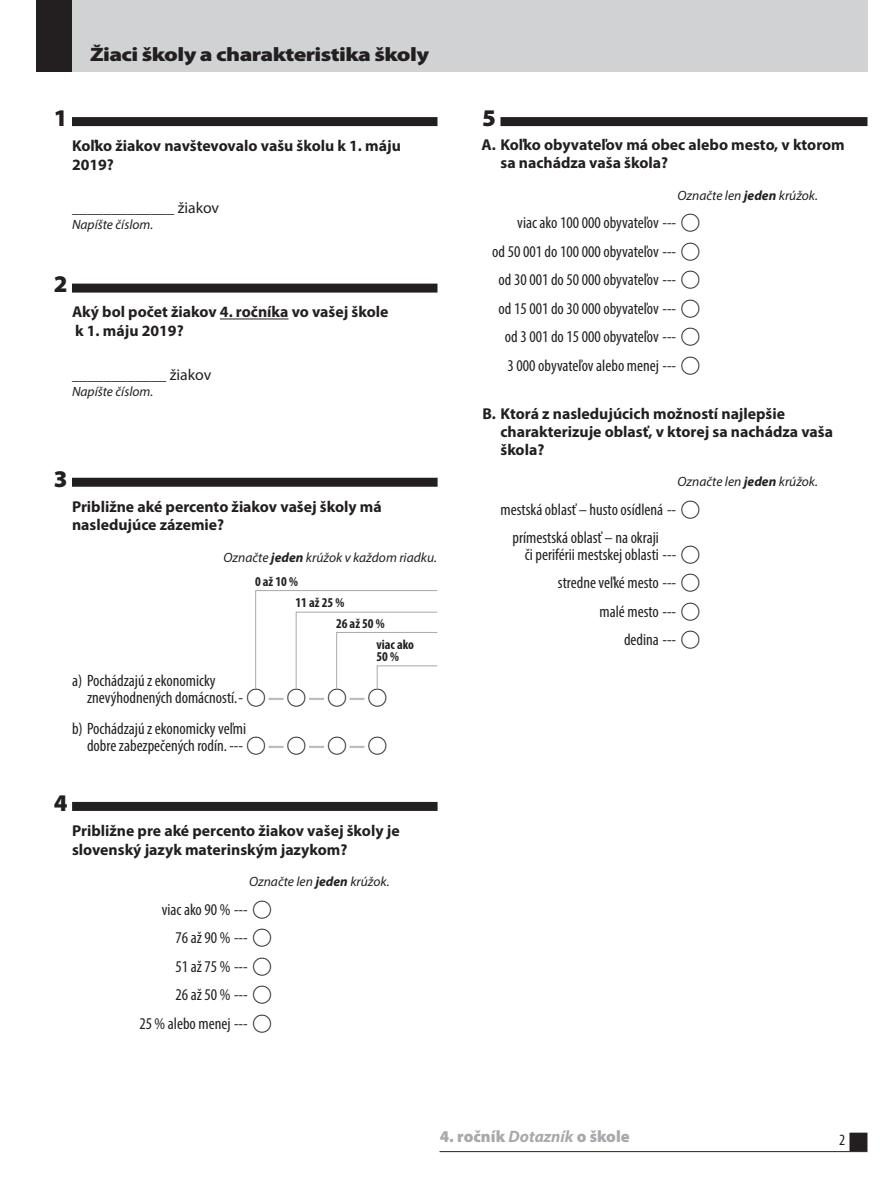
<style>
.page{position:relative;width:893px;height:1188px;background:#fff}
.page>*{position:absolute;margin:0;border:0;box-sizing:border-box;transform-origin:0 0}
.t1{font:900 24px "Myriad Pro";color:#231f20}
.t2{font:900 19.5px "Myriad Pro";letter-spacing:-.025em;color:#231f20;scale:1.2 1}
.t3{font:condensed 16.5px/28.5px "Myriad Pro";color:#231f20}
.t4{font:900 16.5px "Myriad Pro";color:#a8a9ad}
.t5{font:700 15.75px/18.9px "Myriad Pro";color:#231f20}
.t6{font:15.75px "Myriad Pro";color:#231f20}
.PageNumber_Right{font:condensed 15.75px "Myriad Pro";color:#231f20}
.t7{font:italic 13.5px/24px "Myriad Pro";color:#231f20}
.t8{font:700 condensed 13.5px "Myriad Pro";color:#231f20}
.s1{font-weight:700}
.s2{font-weight:700;font-style:normal;font-stretch:condensed}
.s3{font-family:"TIMSS options";font-stretch:normal;font-size:22.5px}
.s4{font-style:italic}
.s5{font-weight:700;font-style:italic}
</style>
<div class="page">
<div style="left:850px;top:1133px;width:17px;height:17px;background:#231f20"></div>
<div style="left:849px;top:1133px;width:18px;height:18px;border:2px solid #231f20"></div>
<hr style="left:440px;top:1151px;width:427px;height:1px;background:#231f20">
<div style="left:36px;top:0;width:831px;height:72px;background:#d1d2d4"></div>
<div style="left:36px;top:0;width:36px;height:72px;background:#231f20"></div>
<div style="left:72px;top:117px;width:365px;height:9px;background:#231f20"></div>
<div style="left:72px;top:284px;width:365px;height:9px;background:#231f20"></div>
<hr style="left:220px;top:319px;width:69px;height:1px;background:#231f20">
<div style="left:72px;top:478px;width:366px;height:9px;background:#231f20"></div>
<svg style="left:268px;top:698px;width:16px;height:2px"></svg>
<svg style="left:309px;top:698px;width:15px;height:2px"></svg>
<svg style="left:350px;top:698px;width:14px;height:2px"></svg>
<svg style="left:268px;top:746px;width:16px;height:2px"></svg>
<svg style="left:309px;top:746px;width:15px;height:2px"></svg>
<svg style="left:350px;top:746px;width:14px;height:2px"></svg>
<div style="left:72px;top:802px;width:366px;height:9px;background:#231f20"></div>
<div style="left:500px;top:117px;width:367px;height:9px;background:#231f20"></div>
<svg style="left:255px;top:590px;width:183px;height:99px"></svg>
<p class="t2" style="left:90px;top:44px;width:284px">Žiaci školy a charakteristika školy</p>
<h1 class="t1" style="left:54px;top:104px;width:15px">1</h1>
<p class="t5" style="left:72px;top:136px;width:330px">Koľko žiakov navštevovalo vašu školu k 1. máju<br>2019?</p>
<p class="t6" style="left:72px;top:198px;width:149px">_____________ žiakov</p>
<p class="t7" style="left:72px;top:213px;width:83px">Napíšte číslom.</p>
<h1 class="t1" style="left:54px;top:271px;width:15px">2</h1>
<p class="t5" style="left:72px;top:302px;width:318px">Aký bol počet žiakov 4. ročníka vo vašej škole k 1. máju 2019?</p>
<p class="t6" style="left:72px;top:365px;width:141px">____________ žiakov</p>
<p class="t7" style="left:72px;top:379px;width:83px">Napíšte číslom.</p>
<h1 class="t1" style="left:54px;top:465px;width:15px">3</h1>
<p class="t5" style="left:72px;top:496px;width:311px">Približne aké percento žiakov vašej školy má nasledujúce zázemie?</p>
<p class="t7" style="left:255px;top:545px;width:183px;text-indent:-31px">Označte <span class="s1">jeden</span> krúžok v každom riadku.<br><span class="s2">0 až 10 %</span></p>
<p class="t8" style="left:295px;top:594px;width:50px">11 až 25 %</p>
<p class="t8" style="left:336px;top:615px;width:50px">26 až 50 %</p>
<p class="t8" style="left:376px;top:636px;width:39px">viac ako</p>
<p class="t8" style="left:376px;top:648px;width:24px">50 %</p>
<p class="t3" style="left:87px;top:673px;width:302px;line-height:16.5px;text-indent:-15px">a) Pochádzajú z ekonomicky<br>znevýhodnených domácností. - <span class="s3">A A A A</span></p>
<p class="t3" style="left:87px;top:721px;width:302px;line-height:16.5px;text-indent:-15px">b) Pochádzajú z ekonomicky veľmi<br>dobre zabezpečených rodín. --- <span class="s3">A A A A</span></p>
<h1 class="t1" style="left:54px;top:789px;width:15px">4</h1>
<p class="t5" style="left:72px;top:820px;width:329px">Približne pre aké percento žiakov vašej školy je slovenský jazyk materinským jazykom?</p>
<p class="t7" style="left:249px;top:869px;width:142px">Označte len <span class="s1">jeden</span> krúžok.</p>
<p class="t3" style="left:139px;top:895px;width:134px;text-align:right">viac ako 90 % --- <span class="s3">A<br></span>76 až 90 % --- <span class="s3">A<br></span>51 až 75 % --- <span class="s3">A<br></span>26 až 50 % --- <span class="s3">A<br></span>25 % alebo menej --- <span class="s3">A</span></p>
<h1 class="t1" style="left:482px;top:104px;width:15px">5</h1>
<p class="t5" style="left:500px;top:135px;width:346px;line-height:18px;text-indent:-19px">A. Koľko obyvateľov má obec alebo mesto, v ktorom sa nachádza vaša škola?</p>
<p class="t7" style="left:677px;top:183px;width:142px">Označte len <span class="s1">jeden</span> krúžok.</p>
<p class="t3" style="left:492px;top:208px;width:210px;text-align:right">viac ako 100 000 obyvateľov --- <span class="s3">A<br></span>od 50 001 do 100 000 obyvateľov --- <span class="s3">A </span>od 30 001 do 50 000 obyvateľov --- <span class="s3">A </span>od 15 001 do 30 000 obyvateľov --- <span class="s3">A </span>od 3 001 do 15 000 obyvateľov --- <span class="s3">A<br></span>3 000 obyvateľov alebo menej --- <span class="s3">A</span></p>
<p class="t5" style="left:500px;top:404px;width:334px;line-height:18px;text-indent:-18px">B. Ktorá z nasledujúcich možností najlepšie charakterizuje oblasť, v ktorej sa nachádza vaša škola?</p>
<p class="t7" style="left:677px;top:469px;width:142px">Označte len <span class="s1">jeden</span> krúžok.</p>
<p class="t3" style="left:513px;top:495px;width:189px;text-indent:-12px">mestská oblasť – husto osídlená -- <span class="s3">A </span>prímestská oblasť – na okraji</p>
<p class="t3" style="left:525px;top:540px;width:177px;text-align:right">či periférii mestskej oblasti --- <span class="s3">A </span>stredne veľké mesto --- <span class="s3">A<br></span>malé mesto --- <span class="s3">A<br></span>dedina --- <span class="s3">A</span></p>
<p class="t4" style="left:389px;top:1127px;width:194px">4. ročník <span class="s4">Dotazník</span> o škole</p>
<p class="PageNumber_Right" style="left:839px;top:1130px;width:8px">21</p>
<p class="t4" style="left:440px;top:1127px;width:191px">4. ročník <span class="s5">Dotazník</span> o škole</p>
</div>
